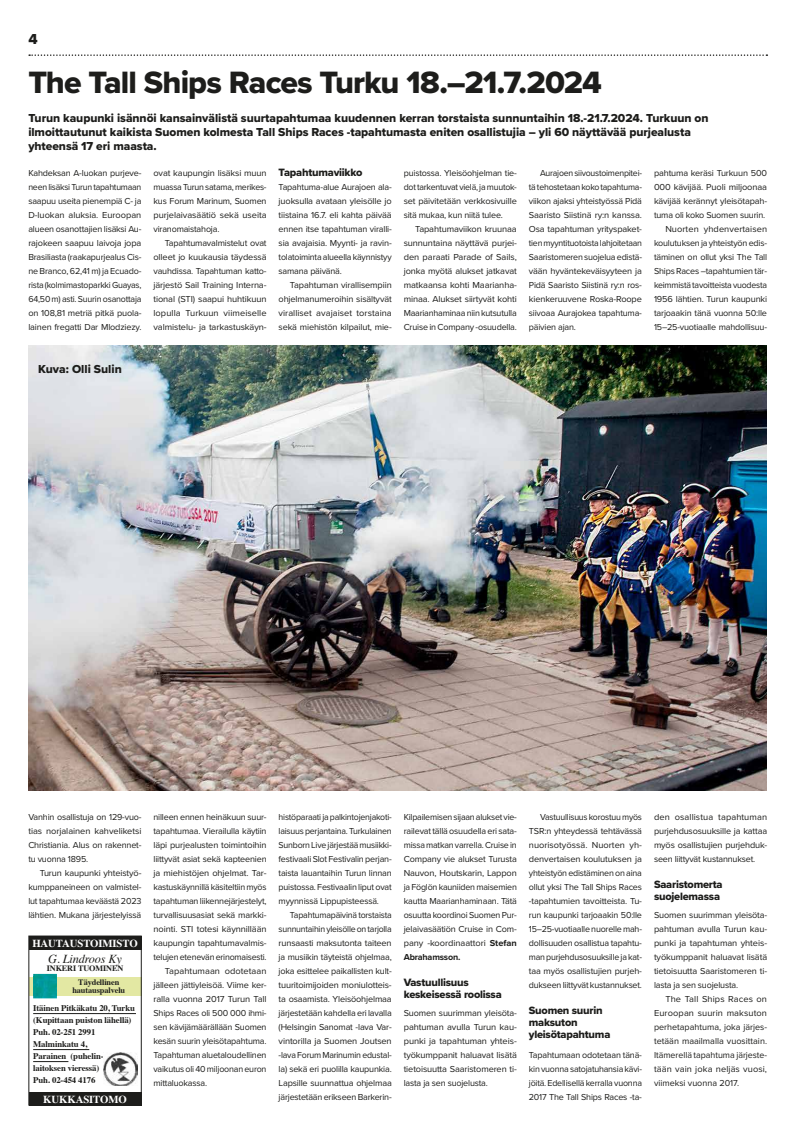
<style>
.page{position:relative;width:794px;height:1134px;background:#fff}
.page>*{position:absolute;margin:0;border:0;box-sizing:border-box;transform-origin:0 0}
.t1{font:32px "Proxima Nova Extrabld";letter-spacing:-.03em;color:#1d1d1b}
.t2{font:15px "Proxima Nova Extrabld";color:#1d1d1b}
.t3{font:italic 12.2px "Times";letter-spacing:-.01em;color:#1d1d1b}
.t4{font:12px/14px "Proxima Nova Extrabld";letter-spacing:-.005em;color:#1d1d1b}
.t5{font:11px/12px "Proxima Nova Extrabld";letter-spacing:-.02em;color:#1d1d1b}
.t6{font:700 10.7px "Times";letter-spacing:-.01em;color:#fff}
.t7{font:9px/14px "Proxima Nova";letter-spacing:-.02em;color:#1d1d1b;text-align:justify}
.t8{font:9px "Proxima Nova";letter-spacing:.005em;color:#1d1d1b}
.t9{font:700 8.7px/12px "Times";letter-spacing:-.01em;color:#1d1d1b}
.t10{font:700 8.3px/8px "Times";letter-spacing:-.01em;color:#1d1d1b;text-align:center}
.t11{font:700 8.2px "Times";letter-spacing:-.01em;color:#1d1d1b}
.s1{font-weight:700}
</style>
<div class="page">
<svg style="left:29px;top:54px;width:738px;height:2px"></svg>
<div style="left:29px;top:977px;width:112px;height:19px;background:#e3e8a3"></div>
<div style="left:29px;top:936px;width:112px;height:14px;background:#1d1d1b"></div>
<div style="left:29px;top:1092px;width:112px;height:13px;background:#1d1d1b"></div>
<div style="left:28px;top:935px;width:114px;height:171px;border:1px solid #1d1d1b"></div>
<img style="left:33px;top:974px;width:24px;height:24px">
<img style="left:33px;top:977px;width:24px;height:19px">
<hr style="left:33px;top:1013px;width:103px;height:1px;background:#1d1d1b">
<hr style="left:33px;top:1049px;width:56px;height:1px;background:#1d1d1b">
<hr style="left:33px;top:1061px;width:35px;height:1px;background:#1d1d1b">
<img style="left:104px;top:1052px;width:34px;height:34px">
<img style="left:28px;top:346px;width:738px;height:445px">
<h2 class="t2" style="left:28px;top:28px;width:11px">4</h2>
<h1 class="t1" style="left:28px;top:59px;width:575px">The Tall Ships Races Turku 18.–21.7.2024</h1>
<p class="t4" style="left:28px;top:111px;width:681px">Turun kaupunki isännöi kansainvälistä suurtapahtumaa kuudennen kerran torstaista sunnuntaihin 18.-21.7.2024. Turkuun on ilmoittautunut kaikista Suomen kolmesta Tall Ships Races -tapahtumasta eniten osallistujia – yli 60 näyttävää purjealusta yhteensä 17 eri maasta.</p>
<p class="t7" style="left:28px;top:166px;width:115px">Kahdeksan A-luokan purjeve&shy;neen lisäksi Turun tapahtumaan saapuu useita pienempiä C- ja D-luokan aluksia. Euroopan alueen osanottajien lisäksi Au&shy;rajokeen saapuu laivoja jopa Brasiliasta (raakapurjealus Cis&shy;ne Branco, 62,41 m) ja Ecuado&shy;rista (kolmimastoparkki Guayas, 64,50 m) asti. Suurin osanottaja on 108,81 metriä pitkä puola&shy;lainen fregatti Dar Mlodziezy.</p>
<p class="t7" style="left:153px;top:166px;width:115px">ovat kaupungin lisäksi muun muassa Turun satama, merikes&shy;kus Forum Marinum, Suomen purjelaivasäätiö sekä useita viranomaistahoja.</p>
<p class="t7" style="left:153px;top:236px;width:115px;text-indent:11px">Tapahtumavalmistelut ovat olleet jo kuukausia täydessä vauhdissa. Tapahtuman katto&shy;järjestö Sail Training Interna&shy;tional (STI) saapui huhtikuun lopulla Turkuun viimeiselle valmistelu- ja tarkastuskäyn-</p>
<p class="t5" style="left:279px;top:166px;width:85px">Tapahtumaviikko</p>
<p class="t7" style="left:279px;top:180px;width:115px">Tapahtuma-alue Aurajoen ala&shy;juoksulla avataan yleisölle jo tiistaina 16.7. eli kahta päivää ennen itse tapahtuman viralli&shy;sia avajaisia. Myynti- ja ravin&shy;tolatoiminta alueella käynnistyy samana päivänä.</p>
<p class="t7" style="left:279px;top:278px;width:115px;text-indent:11px">Tapahtuman virallisempiin ohjelmanumeroihin sisältyvät viralliset avajaiset torstaina sekä miehistön kilpailut, mie-</p>
<p class="t7" style="left:404px;top:166px;width:115px">puistossa. Yleisöohjelman tie&shy;dot tarkentuvat vielä, ja muutok&shy;set päivitetään verkkosivuille sitä mukaa, kun niitä tulee.</p>
<p class="t7" style="left:404px;top:222px;width:115px;text-indent:11px">Tapahtumaviikon kruunaa sunnuntaina näyttävä purjei&shy;den paraati Parade of Sails, jonka myötä alukset jatkavat matkaansa kohti Maarianha&shy;minaa. Alukset siirtyvät kohti Maarianhaminaa niin kutsutulla Cruise in Company -osuudella.</p>
<p class="t7" style="left:529px;top:166px;width:115px;text-indent:11px">Aurajoen siivoustoimenpitei&shy;tä tehostetaan koko tapahtuma&shy;viikon ajaksi yhteistyössä Pidä Saaristo Siistinä ry:n kanssa.<br>Osa tapahtuman yrityspaket&shy;tien myyntituotoista lahjoitetaan Saaristomeren suojelua edistä&shy;vään hyväntekeväisyyteen ja Pidä Saaristo Siistinä ry:n ros&shy;kienkeruuvene Roska-Roope siivoaa Aurajokea tapahtuma&shy;päivien ajan.</p>
<p class="t7" style="left:654px;top:166px;width:115px;text-align:right">pahtuma keräsi Turkuun 500<br>000 kävijää. Puoli miljoonaa kävijää kerännyt yleisötapah&shy;tuma oli koko Suomen suurin.<br>Nuorten yhdenvertaisen koulutuksen ja yhteistyön edis&shy;täminen on ollut yksi The Tall<br>Ships Races –tapahtumien tär&shy;keimmistä tavoitteista vuodesta<br>1956 lähtien. Turun kaupunki tarjoaakin tänä vuonna 50:lle<br>15–25-vuotiaalle mahdollisuu-</p>
<h3 class="t4" style="left:38px;top:362px;width:85px">Kuva: Olli Sulin</h3>
<p class="t7" style="left:28px;top:810px;width:115px">Vanhin osallistuja on 129-vuo&shy;tias norjalainen kahveliketsi Christiania. Alus on rakennet&shy;tu vuonna 1895.</p>
<p class="t7" style="left:28px;top:866px;width:115px;text-indent:11px">Turun kaupunki yhteistyö&shy;kumppaneineen on valmistel&shy;lut tapahtumaa keväästä 2023 lähtien. Mukana järjestelyissä</p>
<p class="t6" style="left:32px;top:933px;width:107px">HAUTAUSTOIMISTO</p>
<h3 class="t3" style="left:48px;top:948px;width:75px">G. Lindroos Ky</h3>
<p class="t11" style="left:47px;top:960px;width:78px">INKERI TUOMINEN</p>
<p class="t10" style="left:72px;top:977px;width:54px">Täydellinen hautauspalvelu</p>
<p class="t9" style="left:33px;top:1001px;width:103px">Itäinen Pitkäkatu 20, Turku (Kupittaan puiston lähellä)<br>Puh. 02-251 2991<br>Malminkatu 4,<br>Parainen (puhelin&shy;laitoksen vieressä)<br>Puh. 02-454 4176</p>
<p class="t6" style="left:43px;top:1089px;width:85px">KUKKASITOMO</p>
<p class="t7" style="left:153px;top:810px;width:115px">nilleen ennen heinäkuun suur-</p>
<p class="t7" style="left:153px;top:824px;width:115px">tapahtumaa. Vierailulla käytiin</p>
<p class="t7" style="left:153px;top:838px;width:115px">läpi purjealusten toimintoihin</p>
<p class="t7" style="left:153px;top:852px;width:115px">liittyvät asiat sekä kapteenien</p>
<p class="t7" style="left:153px;top:866px;width:115px">ja miehistöjen ohjelmat. Tar-</p>
<p class="t7" style="left:153px;top:880px;width:114px">kastuskäynnillä käsiteltiin myös</p>
<p class="t7" style="left:153px;top:894px;width:115px">tapahtuman liikennejärjestelyt,</p>
<p class="t7" style="left:153px;top:908px;width:115px">turvallisuusasiat sekä markki-</p>
<p class="t7" style="left:153px;top:922px;width:115px">nointi. STI totesi käynnillään</p>
<p class="t7" style="left:153px;top:936px;width:115px">kaupungin tapahtumavalmis-</p>
<p class="t7" style="left:153px;top:950px;width:115px">telujen etenevän erinomaisesti.</p>
<p class="t8" style="left:165px;top:964px;width:103px">Tapahtumaan odotetaan</p>
<p class="t7" style="left:153px;top:978px;width:115px">jälleen jättiyleisöä. Viime ker-</p>
<p class="t7" style="left:153px;top:992px;width:115px">ralla vuonna 2017 Turun Tall</p>
<p class="t7" style="left:153px;top:1006px;width:115px">Ships Races oli 500 000 ihmi-</p>
<p class="t7" style="left:153px;top:1020px;width:115px">sen kävijämäärällään Suomen</p>
<p class="t7" style="left:153px;top:1034px;width:115px">kesän suurin yleisötapahtuma.</p>
<p class="t7" style="left:153px;top:1048px;width:115px">Tapahtuman aluetaloudellinen</p>
<p class="t7" style="left:153px;top:1062px;width:115px">vaikutus oli 40 miljoonan euron</p>
<p class="t7" style="left:153px;top:1076px;width:55px">mittaluokassa.</p>
<p class="t7" style="left:279px;top:810px;width:115px">histöparaati ja palkintojenjakoti&shy;laisuus perjantaina. Turkulainen Sunborn Live järjestää musiikki&shy;festivaali Slot Festivalin perjan&shy;taista lauantaihin Turun linnan puistossa. Festivaalin liput ovat myynnissä Lippupisteessä.</p>
<p class="t7" style="left:279px;top:908px;width:115px;text-indent:11px">Tapahtumapäivinä torstaista sunnuntaihin yleisölle on tarjolla runsaasti maksutonta taiteen ja musiikin täyteistä ohjelmaa, joka esittelee paikallisten kult&shy;tuuritoimijoiden moniulotteis&shy;ta osaamista. Yleisöohjelmaa järjestetään kahdella eri lavalla (Helsingin Sanomat -lava Var&shy;vintorilla ja Suomen Joutsen -lava Forum Marinumin edustal&shy;la) sekä eri puolilla kaupunkia.<br>Lapsille suunnattua ohjelmaa järjestetään erikseen Barkerin-</p>
<p class="t7" style="left:404px;top:810px;width:115px">Kilpailemisen sijaan alukset vie&shy;railevat tällä osuudella eri sata&shy;missa matkan varrella. Cruise in Company vie alukset Turusta Nauvon, Houtskarin, Lappon ja Föglön kauniiden maisemien kautta Maarianhaminaan. Tätä osuutta koordinoi Suomen Pur&shy;jelaivasäätiön Cruise in Com&shy;pany -koordinaattori <span class="s1">Stefan Abrahamsson.</span></p>
<p class="t5" style="left:404px;top:976px;width:100px">Vastuullisuus keskeisessä roolissa</p>
<p class="t7" style="left:404px;top:1006px;width:115px">Suomen suurimman yleisöta&shy;pahtuman avulla Turun kau&shy;punki ja tapahtuman yhteis&shy;työkumppanit haluavat lisätä tietoisuutta Saaristomeren ti&shy;lasta ja sen suojelusta.</p>
<p class="t7" style="left:529px;top:810px;width:115px;text-indent:11px">Vastuullisuus korostuu myös TSR:n yhteydessä tehtävässä nuorisotyössä. Nuorten yh&shy;denvertaisen koulutuksen ja yhteistyön edistäminen on aina ollut yksi The Tall Ships Races -tapahtumien tavoitteista. Tu&shy;run kaupunki tarjoaakin 50:lle 15–25-vuotiaalle nuorelle mah&shy;dollisuuden osallistua tapahtu&shy;man purjehdusosuuksille ja kat&shy;taa myös osallistujien purjeh&shy;dukseen liittyvät kustannukset.</p>
<p class="t5" style="left:529px;top:1004px;width:83px">Suomen suurin maksuton yleisötapahtuma</p>
<p class="t7" style="left:529px;top:1048px;width:115px">Tapahtumaan odotetaan tänä&shy;kin vuonna satojatuhansia kävi&shy;jöitä. Edellisellä kerralla vuonna 2017 The Tall Ships Races -ta-</p>
<p class="t7" style="left:654px;top:810px;width:115px">den osallistua tapahtuman purjehdusosuuksille ja kattaa myös osallistujien purjehduk&shy;seen liittyvät kustannukset.</p>
<p class="t5" style="left:654px;top:878px;width:70px">Saaristomerta suojelemassa</p>
<p class="t7" style="left:654px;top:908px;width:115px">Suomen suurimman yleisöta&shy;pahtuman avulla Turun kau&shy;punki ja tapahtuman yhteis&shy;työkumppanit haluavat lisätä tietoisuutta Saaristomeren ti&shy;lasta ja sen suojelusta.</p>
<p class="t7" style="left:654px;top:992px;width:115px;text-indent:11px">The Tall Ships Races on Euroopan suurin maksuton perhetapahtuma, joka järjes&shy;tetään maailmalla vuosittain.<br>Itämerellä tapahtuma järjeste&shy;tään vain joka neljäs vuosi, viimeksi vuonna 2017.</p>
</div>
